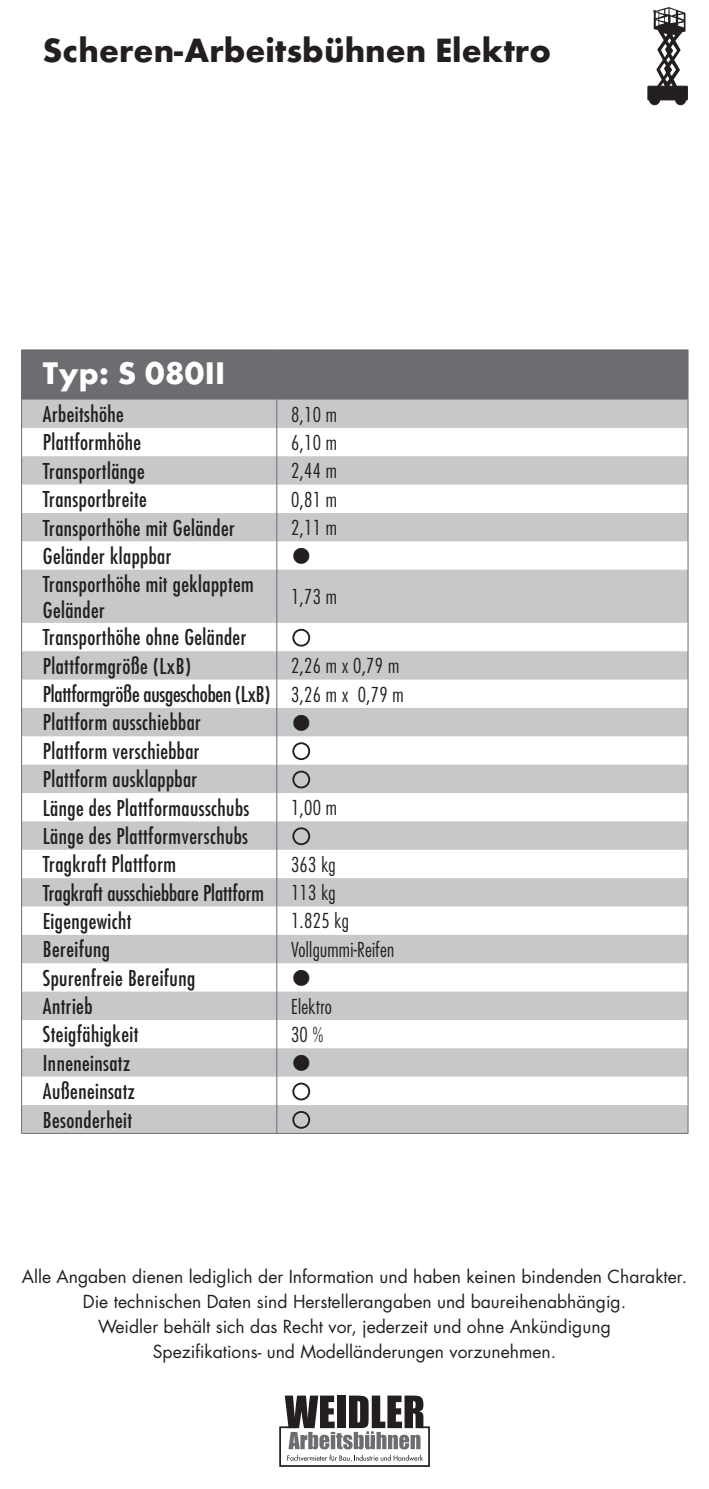
<style>
.page{position:relative;width:709px;height:1489px;background:#fff}
.page>*{position:absolute;margin:0;border:0;box-sizing:border-box;transform-origin:0 0}
.Headline{font:700 35px "Futura T";color:#231f20}
.Tabellenhead{font:700 32.5px "Futura T";letter-spacing:.01em;color:#fff}
.Tabellenfließ{font:27.5px "Wingdings";color:#231f20}
.Tabellensub{font:condensed 21.25px/26.2px "Futura";letter-spacing:.02em;color:#231f20}
.Tabellensub-2{font:condensed 21.25px "Futura";letter-spacing:-.01em;color:#231f20}
.Tabellensub-3{font:condensed 21.25px "Futura";color:#231f20}
.Tabellenfließ-2{font:300 condensed 20px "Futura";letter-spacing:.015em;color:#231f20}
.t1{font:17.5px/25px "Futura";color:#231f20;text-align:center}
</style>
<div class="page">
<svg style="left:279px;top:1395px;width:151px;height:71px"></svg>
<div style="left:22px;top:350px;width:666px;height:49px;background:#6c6d70"></div>
<svg style="left:22px;top:399px;width:665px;height:733px;fill:#c7c8ca"></svg>
<hr style="left:21px;top:349px;width:256px;height:1px;background:#6c6d70">
<hr style="left:21px;top:350px;width:1px;height:49px;background:#6c6d70">
<hr style="left:277px;top:349px;width:411px;height:1px;background:#6c6d70">
<svg style="left:21px;top:399px;width:1px;height:170px"></svg>
<svg style="left:276px;top:399px;width:1px;height:170px"></svg>
<svg style="left:687px;top:399px;width:1px;height:170px"></svg>
<hr style="left:21px;top:569px;width:1px;height:54px;background:#6c6d70">
<hr style="left:276px;top:569px;width:1px;height:54px;background:#6c6d70">
<hr style="left:687px;top:569px;width:1px;height:54px;background:#6c6d70">
<svg style="left:21px;top:623px;width:1px;height:509px"></svg>
<svg style="left:276px;top:623px;width:1px;height:509px"></svg>
<svg style="left:687px;top:623px;width:1px;height:509px"></svg>
<hr style="left:21px;top:1132px;width:256px;height:1px;background:#6c6d70">
<hr style="left:277px;top:1132px;width:411px;height:1px;background:#6c6d70">
<svg style="left:291px;top:628px;width:20px;height:19px"></svg>
<svg style="left:291px;top:741px;width:20px;height:20px"></svg>
<svg style="left:291px;top:769px;width:20px;height:20px"></svg>
<svg style="left:291px;top:826px;width:20px;height:20px"></svg>
<svg style="left:291px;top:1081px;width:20px;height:20px"></svg>
<svg style="left:291px;top:1109px;width:20px;height:20px"></svg>
<svg style="left:652px;top:7px;width:33px;height:79px"></svg>
<div style="left:675px;top:95px;width:10px;height:10px;background:#231f20;border-radius:50%"></div>
<div style="left:675px;top:94px;width:11px;height:11px;border:1px solid #231f20;border-radius:50%"></div>
<div style="left:649px;top:95px;width:10px;height:10px;background:#231f20;border-radius:50%"></div>
<div style="left:649px;top:94px;width:11px;height:11px;border:1px solid #231f20;border-radius:50%"></div>
<div style="left:648px;top:86px;width:39px;height:14px;background:#231f20"></div>
<div style="left:647px;top:86px;width:40px;height:14px;border:1px solid #231f20"></div>
<p class="Headline" style="left:43px;top:29px;width:510px">Scheren-Arbeitsbühnen Elektro</p>
<p class="Tabellenhead" style="left:43px;top:354px;width:184px">Typ: S 080II</p>
<p class="Tabellensub" style="left:43px;top:401px;width:83px">Arbeitshöhe</p>
<p class="Tabellenfließ-2" style="left:291px;top:402px;width:47px">8,10 m</p>
<p class="Tabellensub" style="left:43px;top:429px;width:100px">Plattformhöhe</p>
<p class="Tabellenfließ-2" style="left:291px;top:430px;width:47px">6,10 m</p>
<p class="Tabellensub" style="left:43px;top:457px;width:103px">Transportlänge</p>
<p class="Tabellenfließ-2" style="left:291px;top:459px;width:47px">2,44 m</p>
<p class="Tabellensub" style="left:43px;top:486px;width:105px">Transportbreite</p>
<p class="Tabellenfließ-2" style="left:291px;top:487px;width:47px">0,81 m</p>
<p class="Tabellensub" style="left:43px;top:514px;width:193px">Transporthöhe mit Geländer</p>
<p class="Tabellenfließ-2" style="left:291px;top:515px;width:47px">2,11 m</p>
<p class="Tabellensub" style="left:43px;top:542px;width:130px">Geländer klappbar</p>
<p class="Tabellenfließ" style="left:291px;top:541px;width:22px">●</p>
<p class="Tabellensub" style="left:43px;top:570px;width:212px">Transporthöhe mit geklapptem<br>Geländer</p>
<p class="Tabellenfließ-2" style="left:291px;top:585px;width:47px">1,73 m</p>
<p class="Tabellensub" style="left:43px;top:624px;width:205px">Transporthöhe ohne Geländer</p>
<p class="Tabellensub" style="left:43px;top:652px;width:150px">Plattformgröße (LxB)</p>
<p class="Tabellenfließ-2" style="left:291px;top:654px;width:110px">2,26 m x 0,79 m</p>
<p class="Tabellensub-2" style="left:43px;top:681px;width:229px">Plattformgröße ausgeschoben (LxB)</p>
<p class="Tabellenfließ-2" style="left:291px;top:682px;width:114px">3,26 m x 0,79 m</p>
<p class="Tabellensub" style="left:43px;top:709px;width:159px">Plattform ausschiebbar</p>
<p class="Tabellenfließ" style="left:291px;top:708px;width:22px">●</p>
<p class="Tabellensub" style="left:43px;top:737px;width:158px">Plattform verschiebbar</p>
<p class="Tabellensub" style="left:43px;top:766px;width:156px">Plattform ausklappbar</p>
<p class="Tabellensub" style="left:43px;top:794px;width:208px">Länge des Plattformausschubs</p>
<p class="Tabellenfließ-2" style="left:291px;top:795px;width:47px">1,00 m</p>
<p class="Tabellensub" style="left:43px;top:822px;width:207px">Länge des Plattformverschubs</p>
<p class="Tabellensub" style="left:43px;top:851px;width:135px">Tragkraft Plattform</p>
<p class="Tabellenfließ-2" style="left:291px;top:852px;width:46px">363 kg</p>
<p class="Tabellensub-3" style="left:43px;top:880px;width:223px">Tragkraft ausschiebbare Plattform</p>
<p class="Tabellenfließ-2" style="left:291px;top:880px;width:46px">113 kg</p>
<p class="Tabellensub" style="left:43px;top:907px;width:90px">Eigengewicht</p>
<p class="Tabellenfließ-2" style="left:291px;top:909px;width:59px">1.825 kg</p>
<p class="Tabellensub" style="left:43px;top:936px;width:69px">Bereifung</p>
<p class="Tabellenfließ-2" style="left:291px;top:937px;width:105px">Vollgummi-Reifen</p>
<p class="Tabellensub" style="left:43px;top:964px;width:154px">Spurenfreie Bereifung</p>
<p class="Tabellenfließ" style="left:291px;top:963px;width:22px">●</p>
<p class="Tabellensub" style="left:43px;top:992px;width:51px">Antrieb</p>
<p class="Tabellenfließ-2" style="left:291px;top:994px;width:42px">Elektro</p>
<p class="Tabellensub" style="left:43px;top:1021px;width:97px">Steigfähigkeit</p>
<p class="Tabellenfließ-2" style="left:291px;top:1022px;width:34px">30 %</p>
<p class="Tabellensub" style="left:43px;top:1049px;width:89px">Inneneinsatz</p>
<p class="Tabellenfließ" style="left:291px;top:1048px;width:22px">●</p>
<p class="Tabellensub" style="left:43px;top:1077px;width:94px">Außeneinsatz</p>
<p class="Tabellensub" style="left:43px;top:1106px;width:91px">Besonderheit</p>
<p class="t1" style="left:22px;top:1263px;width:666px">Alle Angaben dienen lediglich der Information und haben keinen bindenden Charakter.<br>Die technischen Daten sind Herstellerangaben und baureihenabhängig.<br>Weidler behält sich das Recht vor, jederzeit und ohne Ankündigung<br>Spezifikations- und Modelländerungen vorzunehmen.</p>
</div>
